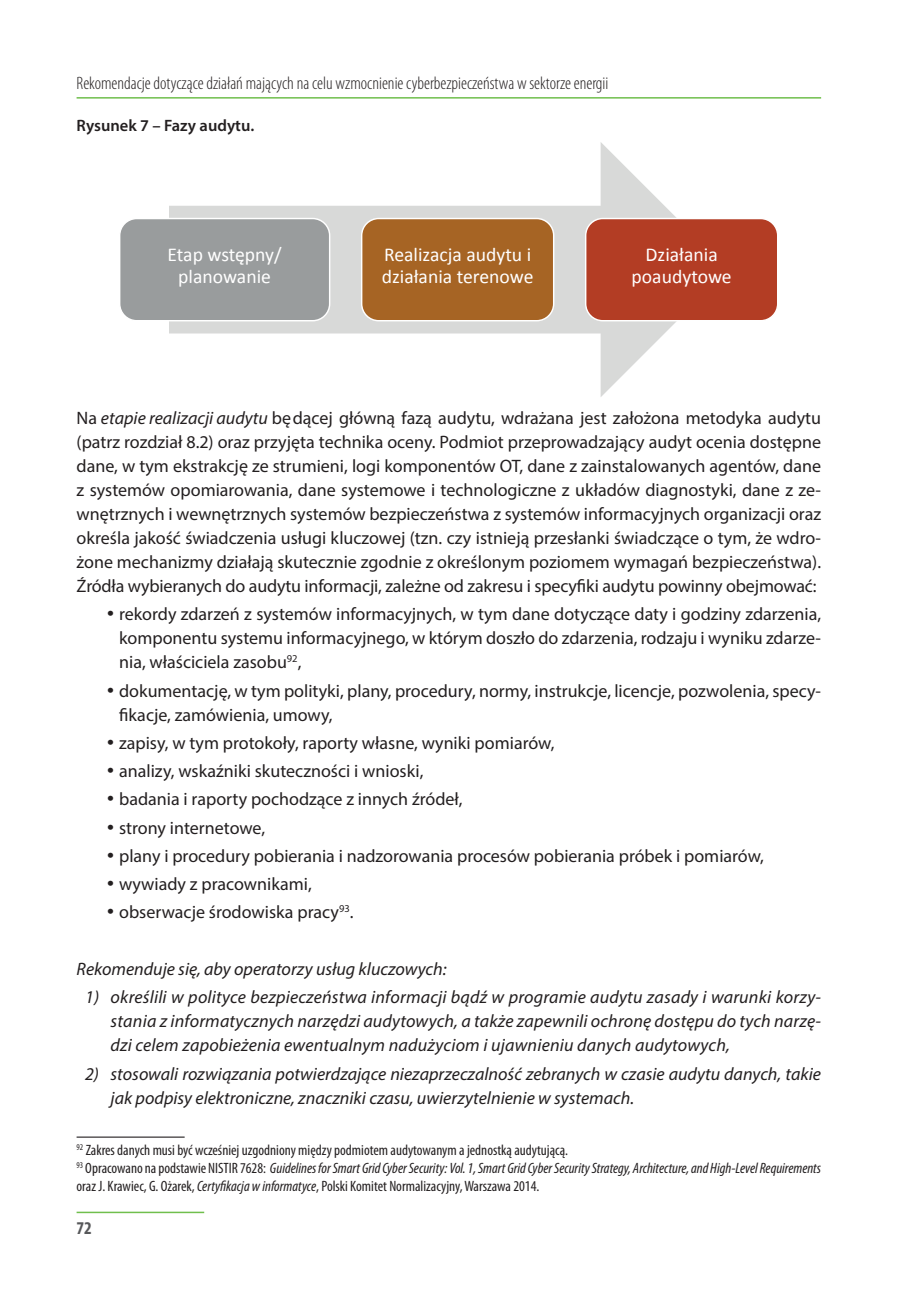
<style>
.page{position:relative;width:919px;height:1289px;background:#fff}
.page>*{position:absolute;margin:0;border:0;box-sizing:border-box;transform-origin:0 0}
.t1{font:19.65px/21.5px "Calibri";color:#fff;text-align:center}
.t2{font:18px/24px "Myriad Pro";color:#231f20;text-align:justify}
.t3{font:italic 18px/24px "Myriad Pro";color:#231f20;text-align:justify}
.t4{font:300 condensed 18px "Myriad Pro";color:#231f20}
.t5{font:700 condensed 18px "Myriad Pro";color:#57585a}
.t6{font:17.4px/24.5px "Calibri";color:#000001;text-align:justify}
.t7{font:600 16.5px "Myriad Pro";color:#231f20}
.t8{font:condensed 15px/18px "Myriad Pro";color:#231f20}
.s1{font-style:italic}
</style>
<div class="page">
<hr style="left:77px;top:97px;width:744px;height:2px;background:#70bf4c">
<hr style="left:77px;top:1211px;width:127px;height:2px;background:#70bf4c">
<hr style="left:77px;top:1136px;width:108px;height:1px;background:#231f20">
<svg style="left:169px;top:142px;width:508px;height:255px"></svg>
<div style="left:120px;top:218px;width:209px;height:103px;background:#999c9d;border-radius:17px"></div>
<div style="left:119px;top:218px;width:211px;height:103px;border:1px solid #fff;border-radius:17px"></div>
<div style="left:361px;top:218px;width:192px;height:103px;background:#a66424;border-radius:17px"></div>
<div style="left:361px;top:218px;width:193px;height:103px;border:1px solid #fff;border-radius:17px"></div>
<div style="left:585px;top:218px;width:192px;height:103px;background:#b33d24;border-radius:17px"></div>
<div style="left:585px;top:218px;width:193px;height:103px;border:1px solid #fff;border-radius:17px"></div>
<p class="t4" style="left:77px;top:73px;width:533px">Rekomendacje dotyczące działań mających na celu wzmocnienie cyberbezpieczeństwa w sektorze energii</p>
<p class="t7" style="left:77px;top:115px;width:179px">Rysunek 7 – Fazy audytu.</p>
<p class="t1" style="left:167px;top:243px;width:116px">Etap wstępny/ planowanie</p>
<p class="t1" style="left:382px;top:243px;width:153px;text-align:left">Realizacja audytu i działania terenowe</p>
<p class="t1" style="left:631px;top:243px;width:102px">Działania poaudytowe</p>
<p class="t2" style="left:77px;top:405px;width:746px">Na <span class="s1">etapie realizacji audytu</span> będącej główną fazą audytu, wdrażana jest założona metodyka audytu (patrz rozdział 8.2) oraz przyjęta technika oceny. Podmiot przeprowadzający audyt ocenia dostępne dane, w tym ekstrakcję ze strumieni, logi komponentów OT, dane z zainstalowanych agentów, dane z systemów opomiarowania, dane systemowe i technologiczne z układów diagnostyki, dane z ze&shy;wnętrznych i wewnętrznych systemów bezpieczeństwa z systemów informacyjnych organizacji oraz określa jakość świadczenia usługi kluczowej (tzn. czy istnieją przesłanki świadczące o tym, że wdro&shy;żone mechanizmy działają skutecznie zgodnie z określonym poziomem wymagań bezpieczeństwa).<br>Źródła wybieranych do audytu informacji, zależne od zakresu i specyfiki audytu powinny obejmować:</p>
<p class="t2" style="left:119px;top:602px;width:703px;text-indent:-13px">• rekordy zdarzeń z systemów informacyjnych, w tym dane dotyczące daty i godziny zdarzenia, komponentu systemu informacyjnego, w którym doszło do zdarzenia, rodzaju i wyniku zdarze&shy;nia, właściciela zasobu<sup>92</sup>,</p>
<p class="t2" style="left:119px;top:678px;width:703px;text-indent:-13px">• dokumentację, w tym polityki, plany, procedury, normy, instrukcje, licencje, pozwolenia, specy&shy;fikacje, zamówienia, umowy,</p>
<p class="t2" style="left:106px;top:730px;width:449px">• zapisy, w tym protokoły, raporty własne, wyniki pomiarów,</p>
<p class="t2" style="left:106px;top:758px;width:318px">• analizy, wskaźniki skuteczności i wnioski,</p>
<p class="t2" style="left:106px;top:787px;width:357px">• badania i raporty pochodzące z innych źródeł,</p>
<p class="t2" style="left:106px;top:815px;width:160px">• strony internetowe,</p>
<p class="t2" style="left:106px;top:843px;width:659px">• plany i procedury pobierania i nadzorowania procesów pobierania próbek i pomiarów,</p>
<p class="t2" style="left:106px;top:871px;width:207px">• wywiady z pracownikami,</p>
<p class="t2" style="left:106px;top:900px;width:249px">• obserwacje środowiska pracy<sup>93</sup>.</p>
<p class="t3" style="left:77px;top:956px;width:371px">Rekomenduje się, aby operatorzy usług kluczowych:</p>
<p class="t3" style="left:111px;top:984px;width:712px;text-indent:-26px">1) określili w polityce bezpieczeństwa informacji bądź w programie audytu zasady i warunki korzy&shy;stania z informatycznych narzędzi audytowych, a także zapewnili ochronę dostępu do tych narzę&shy;dzi celem zapobieżenia ewentualnym nadużyciom i ujawnieniu danych audytowych,</p>
<p class="t3" style="left:111px;top:1061px;width:712px;text-indent:-26px">2) stosowali rozwiązania potwierdzające niezaprzeczalność zebranych w czasie audytu danych, takie jak podpisy elektroniczne, znaczniki czasu, uwierzytelnienie w systemach.</p>
<p class="t8" style="left:77px;top:1140px;width:746px"><sup>92</sup> Zakres danych musi być wcześniej uzgodniony między podmiotem audytowanym a jednostką audytującą.<br><sup>93</sup> Opracowano na podstawie NISTIR 7628: <span class="s1">Guidelines for Smart Grid Cyber Security: Vol. 1, Smart Grid Cyber Security Strategy, Architecture, and High-Level Requirements </span>oraz J. Krawiec, G. Ożarek, <span class="s1">Certyfikacja w informatyce</span>, Polski Komitet Normalizacyjny, Warszawa 2014.</p>
<p class="t6" style="left:119px;top:412px;width:661px">Na <span class="s1">etapie realizacji audytu</span> będącej główną fazą audytu, wdrażana jest założona metodyka audytu (patrz rozdział 8.2) oraz przyjęta technika oceny. Podmiot przeprowadzający audyt ocenia</p>
<p class="t6" style="left:119px;top:461px;width:661px;text-align:right">dostępne dane, w tym ekstrakcję ze strumieni, logi komponentów OT, dane<br>z zainstalowanych agentów, dane z systemów opomiarowania, dane systemowe</p>
<p class="t6" style="left:119px;top:608px;width:571px">do audytu informacji, zależne od zakresu i specyfiki audytu powinny obejmować:</p>
<p class="t5" style="left:77px;top:1217px;width:17px">72</p>
</div>
